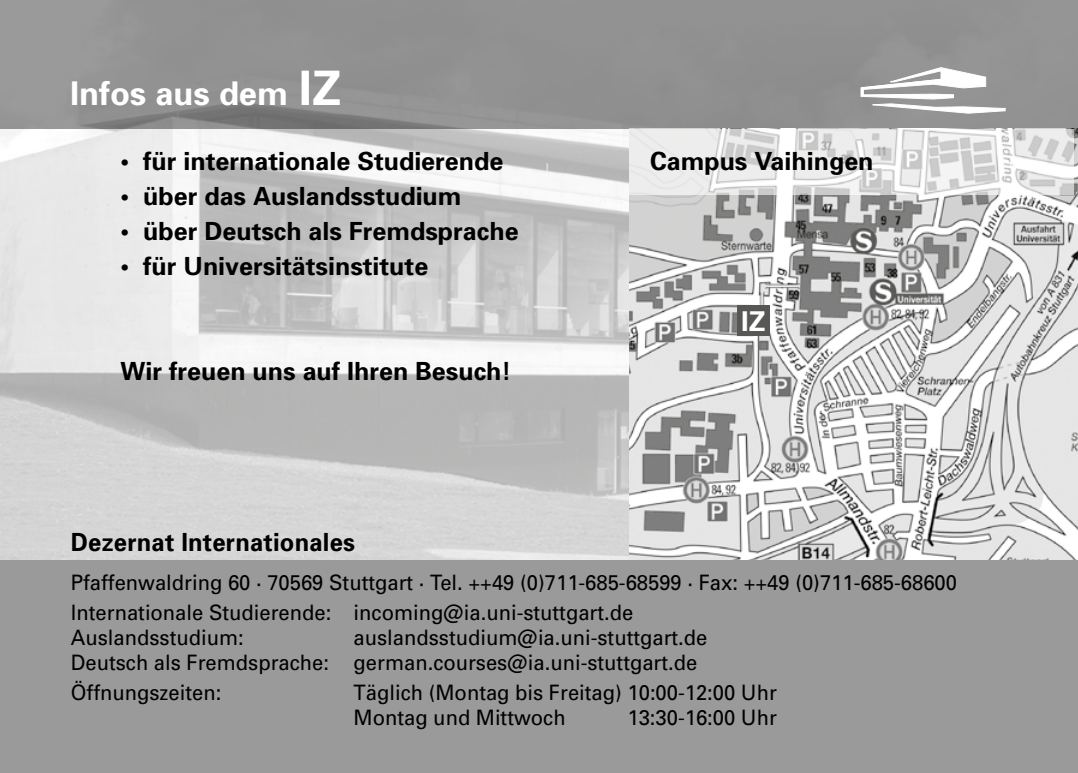
<style>
.page{position:relative;width:1078px;height:773px;background:#fff}
.page>*{position:absolute;margin:0;border:0;box-sizing:border-box;transform-origin:0 0}
.t1{font:700 32.75px "Univers";color:#fff}
.t2{font:700 27.25px "Univers";color:#fff}
.t3{font:700 25px "Univers";color:#000}
.t4{font:700 25px "Univers";color:#000;scale:.95 1}
.t5{font:21.25px/25px "Univers";color:#000;scale:.95 1}
.s1{font-size:47.5px}
</style>
<div class="page">
<img style="left:0;top:129px;width:629px;height:430px">
<div style="left:0;top:0;width:1077px;height:129px;background:#919191"></div>
<div style="left:0;top:559px;width:1077px;height:213px;background:#9a9a9a"></div>
<img style="left:629px;top:129px;width:448px;height:430px">
<div style="left:737px;top:305px;width:32px;height:30px;background:#575756"></div>
<svg style="left:629px;top:129px;width:444px;height:65px;fill:#ededec"></svg>
<svg style="left:860px;top:68px;width:145px;height:45px"></svg>
<h1 class="t1" style="left:70px;top:74px;width:272px">Infos aus dem <span class="s1">IZ</span></h1>
<p class="t3" style="left:120px;top:146px;width:384px">• für internationale Studierende</p>
<p class="t3" style="left:120px;top:181px;width:342px">• über das Auslandsstudium</p>
<p class="t3" style="left:120px;top:216px;width:399px">• über Deutsch als Fremdsprache</p>
<p class="t3" style="left:120px;top:251px;width:309px">• für Universitätsinstitute</p>
<p class="t3" style="left:120px;top:356px;width:392px">Wir freuen uns auf Ihren Besuch!</p>
<p class="t3" style="left:650px;top:145px;width:225px">Campus Vaihingen</p>
<p class="t2" style="left:741px;top:305px;width:26px">IZ</p>
<p class="t4" style="left:71px;top:526px;width:300px">Dezernat Internationales</p>
<p class="t5" style="left:71px;top:567px;width:934px;line-height:30px">Pfaffenwaldring 60 · 70569 Stuttgart · Tel. ++49 (0)711-685-68599 · Fax: ++49 (0)711-685-68600<br>Internationale Studierende: incoming@ia.uni-stuttgart.de</p>
<p class="t5" style="left:71px;top:624px;width:183px">Auslandsstudium:</p>
<p class="t5" style="left:71px;top:624px;width:671px;text-indent:283px">auslandsstudium@ia.uni-stuttgart.de<br>Deutsch als Fremdsprache: german.courses@ia.uni-stuttgart.de</p>
<p class="t5" style="left:71px;top:679px;width:160px">Öffnungszeiten:</p>
<p class="t5" style="left:353px;top:679px;width:447px">Täglich (Montag bis Freitag) 10:00-12:00 Uhr<br>Montag und Mittwoch</p>
<p class="t5" style="left:627px;top:704px;width:159px">13:30-16:00 Uhr</p>
</div>
